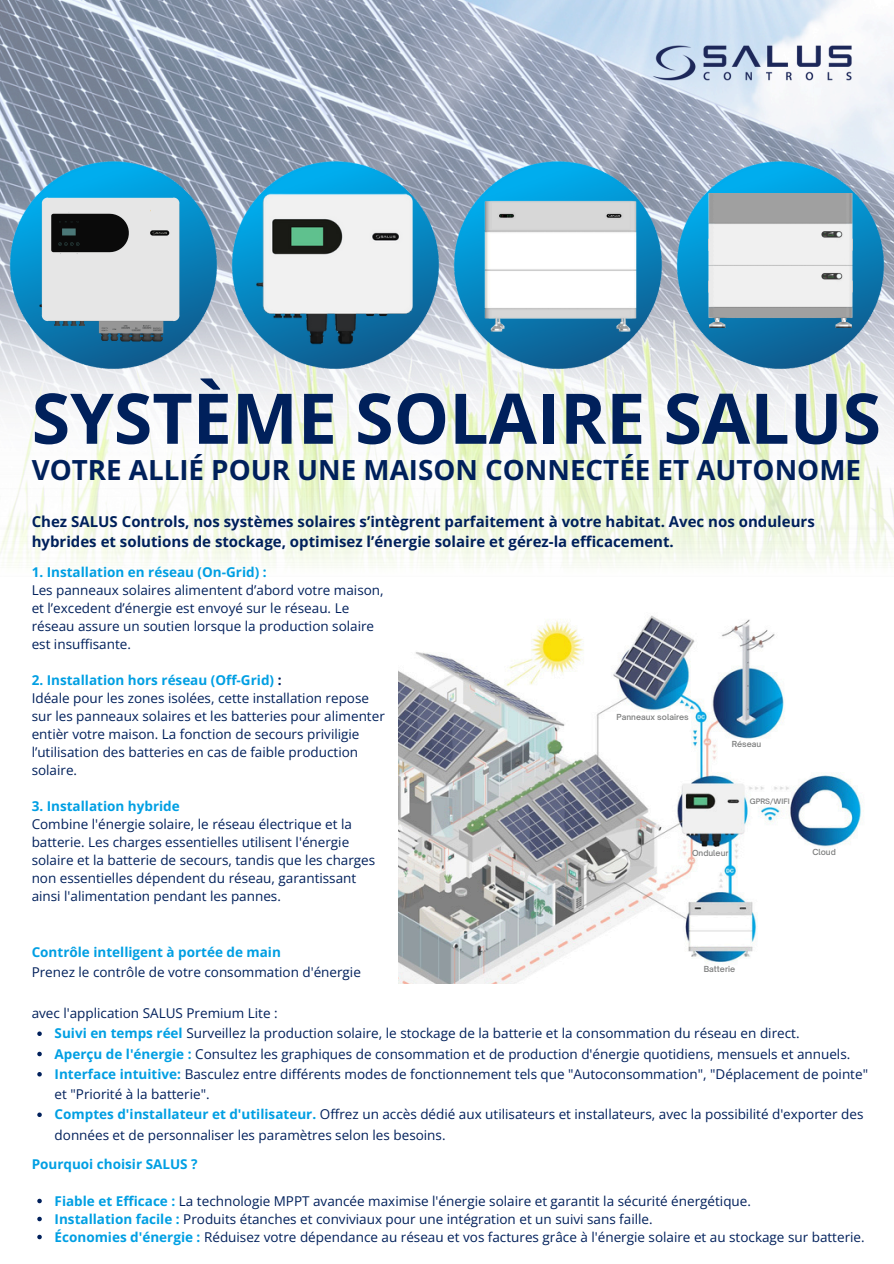
<style>
.page{position:relative;width:894px;height:1264px;background:#fff}
.page>*{position:absolute;margin:0;border:0;box-sizing:border-box;transform-origin:0 0}
.t1{font:700 69.9px "Open Sans";color:#00205b}
.t2{font:700 27.75px "Open Sans";color:#00205b}
.t3{font:700 15px/20.2px "Open Sans";color:#00205b}
.t4{font:13.5px/18px "Open Sans";color:#00205b}
.t5{font:700 13.5px "Open Sans";color:#009fe3}
.t6{font:600 7.95px "Open Sauce One";color:#808181}
.t7{font:600 7.2px "Open Sauce One";color:#808181}
.s1{font-weight:700;color:#009fe3}
.s2{font-weight:700}
</style>
<div class="page">
<img style="left:0;top:0;width:893px;height:150px">
<img style="left:0;top:150px;width:893px;height:418px">
<img style="left:648px;top:41px;width:208px;height:43px">
<img style="left:0;top:154px;width:222px;height:221px">
<img style="left:448px;top:154px;width:219px;height:221px">
<img style="left:476px;top:200px;width:181px;height:145px">
<img style="left:667px;top:154px;width:226px;height:221px">
<img style="left:222px;top:154px;width:226px;height:221px">
<img style="left:249px;top:193px;width:165px;height:151px">
<img style="left:39px;top:196px;width:140px;height:146px">
<img style="left:708px;top:193px;width:144px;height:134px">
<img style="left:399px;top:615px;width:462px;height:368px">
<svg style="left:37px;top:1031px;width:5px;height:4px"></svg>
<svg style="left:37px;top:1051px;width:5px;height:5px"></svg>
<svg style="left:37px;top:1072px;width:5px;height:4px"></svg>
<svg style="left:37px;top:1112px;width:5px;height:4px"></svg>
<svg style="left:37px;top:1198px;width:5px;height:5px"></svg>
<svg style="left:37px;top:1216px;width:5px;height:5px"></svg>
<svg style="left:37px;top:1234px;width:5px;height:5px"></svg>
<p class="t1" style="left:32px;top:369px;width:850px">SYSTÈME SOLAIRE SALUS</p>
<p class="t2" style="left:32px;top:450px;width:830px">VOTRE ALLIÉ POUR UNE MAISON CONNECTÉE ET AUTONOME</p>
<p class="t3" style="left:32px;top:510px;width:784px">Chez SALUS Controls, nos systèmes solaires s’intègrent parfaitement à votre habitat. Avec nos onduleurs hybrides et solutions de stockage, optimisez l’énergie solaire et gérez-la efficacement.</p>
<p class="t4" style="left:32px;top:563px;width:353px"><span class="s1">1. Installation en réseau (On-Grid) :<br></span>Les panneaux solaires alimentent d’abord votre maison, et l’excedent d’énergie est envoyé sur le réseau. Le réseau assure un soutien lorsque la production solaire est insuffisante.</p>
<p class="t4" style="left:32px;top:671px;width:354px"><span class="s1">2. Installation hors réseau (Off-Grid)</span> <span class="s2">:<br></span>Idéale pour les zones isolées, cette installation repose sur les panneaux solaires et les batteries pour alimenter entièr votre maison. La fonction de secours priviligie l’utilisation des batteries en cas de faible production solaire.</p>
<p class="t4" style="left:32px;top:797px;width:345px"><span class="s1">3. Installation hybride<br></span>Combine l'énergie solaire, le réseau électrique et la batterie. Les charges essentielles utilisent l'énergie solaire et la batterie de secours, tandis que les charges non essentielles dépendent du réseau, garantissant ainsi l'alimentation pendant les pannes.</p>
<h3 class="t6" style="left:616px;top:712px;width:74px">Panneaux solaires</h3>
<h4 class="t6" style="left:731px;top:739px;width:31px">Réseau</h4>
<p class="t7" style="left:749px;top:797px;width:41px">GPRS/WIFI</p>
<p class="t6" style="left:691px;top:847px;width:38px">Onduleur</p>
<h4 class="t6" style="left:812px;top:846px;width:25px">Cloud</h4>
<p class="t4" style="left:32px;top:941px;width:331px;line-height:20.2px"><span class="s1">Contrôle intelligent à portée de main<br></span>Prenez le contrôle de votre consommation d'énergie</p>
<p class="t4" style="left:32px;top:1003px;width:247px">avec l'application SALUS Premium Lite :</p>
<p class="t4" style="left:55px;top:1023px;width:746px"><span class="s1">Suivi en temps réel</span> Surveillez la production solaire, le stockage de la batterie et la consommation du réseau en direct.</p>
<p class="t4" style="left:55px;top:1044px;width:797px"><span class="s1">Aperçu de l'énergie :</span> Consultez les graphiques de consommation et de production d'énergie quotidiens, mensuels et annuels.</p>
<p class="t4" style="left:55px;top:1063px;width:814px;line-height:20.2px"><span class="s1">Interface intuitive:</span> Basculez entre différents modes de fonctionnement tels que "Autoconsommation", "Déplacement de pointe" et "Priorité à la batterie".</p>
<p class="t4" style="left:55px;top:1103px;width:810px;line-height:20.2px"><span class="s1">Comptes d'installateur et d'utilisateur.</span> Offrez un accès dédié aux utilisateurs et installateurs, avec la possibilité d'exporter des données et de personnaliser les paramètres selon les besoins.</p>
<h1 class="t5" style="left:32px;top:1154px;width:167px">Pourquoi choisir SALUS ?</h1>
<h2 class="t4" style="left:55px;top:1191px;width:697px"><span class="s1">Fiable et Efficace :</span> La technologie MPPT avancée maximise l'énergie solaire et garantit la sécurité énergétique.</h2>
<h3 class="t4" style="left:55px;top:1209px;width:599px"><span class="s1">Installation facile :</span> Produits étanches et conviviaux pour une intégration et un suivi sans faille.</h3>
<h3 class="t4" style="left:55px;top:1227px;width:811px"><span class="s1">Économies d'énergie :</span> Réduisez votre dépendance au réseau et vos factures grâce à l'énergie solaire et au stockage sur batterie.</h3>
<h4 class="t6" style="left:703px;top:963px;width:33px">Batterie</h4>
</div>
